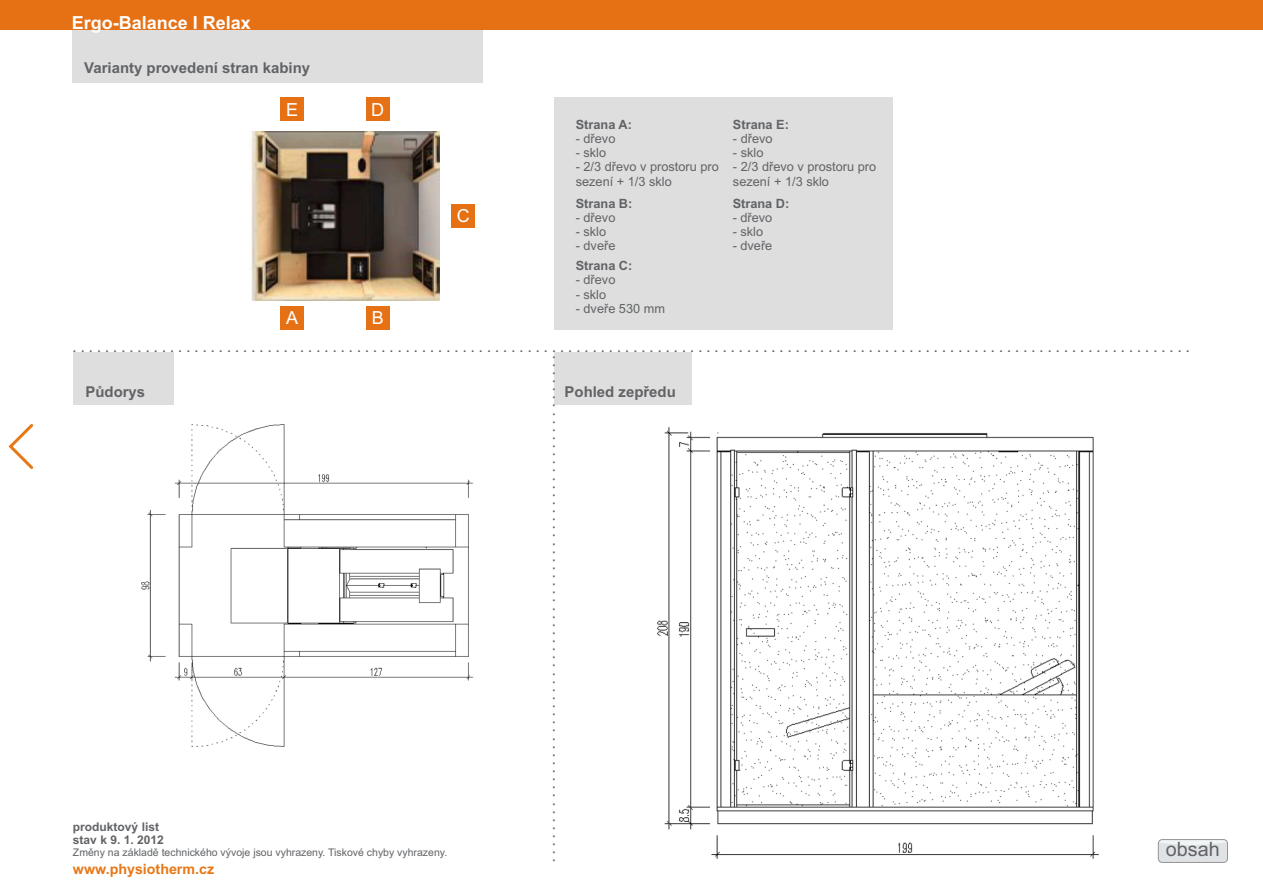
<style>
.page{position:relative;width:1263px;height:893px;background:#fff}
.page>*{position:absolute;margin:0;border:0;box-sizing:border-box;transform-origin:0 0}
.t1{font:19.8px "Arial";color:#616366}
.t2{font:700 18px "Arial";color:#fff}
.t3{font:18px "Arial";color:#fff}
.t4{font:700 15px "Arial";color:#616366}
.t5{font:700 14.25px "Arial";color:#e87817}
.t6{font:12.75px/14.2px "Arial";color:#616366}
.t7{font:700 12.75px "Arial";color:#616366}
.t8{font:700 12px/13.4px "Arial";color:#616366}
.t9{font:10.5px "Arial";color:#616366}
</style>
<div class="page">
<img style="left:657px;top:427px;width:442px;height:432px">
<img style="left:141px;top:424px;width:333px;height:323px">
<img style="left:251px;top:131px;width:189px;height:170px">
<div style="left:554px;top:352px;width:137px;height:53px;background:#dedede"></div>
<div style="left:73px;top:352px;width:101px;height:53px;background:#dedede"></div>
<div style="left:73px;top:29px;width:410px;height:54px;background:#dedede"></div>
<div style="left:554px;top:97px;width:339px;height:233px;background:#dedede"></div>
<div style="left:0;top:0;width:1263px;height:29px;background:#e67014"></div>
<div style="left:280px;top:306px;width:24px;height:24px;background:#e67014"></div>
<svg style="left:8px;top:424px;width:26px;height:45px"></svg>
<div style="left:366px;top:306px;width:24px;height:24px;background:#e67014"></div>
<div style="left:451px;top:204px;width:24px;height:24px;background:#e67014"></div>
<div style="left:280px;top:97px;width:24px;height:24px;background:#e67014"></div>
<div style="left:366px;top:97px;width:24px;height:24px;background:#e67014"></div>
<div style="left:1158px;top:839px;width:69px;height:23px;background:#e0e3e6;border-radius:4px"></div>
<svg style="left:1160px;top:841px;width:66px;height:4px"></svg>
<div style="left:1158px;top:839px;width:70px;height:24px;border:1px solid #969494;border-radius:4px"></div>
<h2 class="t2" style="left:72px;top:16px;width:181px">Ergo-Balance I Relax</h2>
<p class="t4" style="left:84px;top:62px;width:227px">Varianty provedení stran kabiny</p>
<h2 class="t3" style="left:286px;top:103px;width:14px">E</h2>
<h2 class="t3" style="left:371px;top:103px;width:14px">D</h2>
<h2 class="t3" style="left:286px;top:311px;width:14px">A</h2>
<h2 class="t3" style="left:372px;top:311px;width:14px">B</h2>
<h2 class="t3" style="left:457px;top:209px;width:14px">C</h2>
<p class="t7" style="left:576px;top:119px;width:58px">Strana A:</p>
<p class="t6" style="left:576px;top:132px;width:41px">- dřevo</p>
<p class="t6" style="left:576px;top:147px;width:32px">- sklo</p>
<p class="t6" style="left:576px;top:161px;width:145px">- 2/3 dřevo v prostoru pro sezení + 1/3 sklo</p>
<p class="t7" style="left:576px;top:198px;width:58px">Strana B:</p>
<p class="t6" style="left:576px;top:211px;width:41px">- dřevo</p>
<p class="t6" style="left:576px;top:226px;width:32px">- sklo</p>
<p class="t6" style="left:576px;top:240px;width:41px">- dveře</p>
<p class="t7" style="left:576px;top:261px;width:58px">Strana C:</p>
<p class="t6" style="left:576px;top:274px;width:41px">- dřevo</p>
<p class="t6" style="left:576px;top:288px;width:32px">- sklo</p>
<p class="t6" style="left:576px;top:302px;width:91px">- dveře 530 mm</p>
<p class="t7" style="left:733px;top:119px;width:57px">Strana E:</p>
<p class="t6" style="left:733px;top:132px;width:41px">- dřevo</p>
<p class="t6" style="left:733px;top:147px;width:32px">- sklo</p>
<p class="t6" style="left:733px;top:161px;width:145px">- 2/3 dřevo v prostoru pro sezení + 1/3 sklo</p>
<p class="t7" style="left:733px;top:198px;width:58px">Strana D:</p>
<p class="t6" style="left:733px;top:211px;width:41px">- dřevo</p>
<p class="t6" style="left:733px;top:226px;width:32px">- sklo</p>
<p class="t6" style="left:733px;top:240px;width:41px">- dveře</p>
<p class="t8" style="left:73px;top:342px;width:1118px">..........................................................................................................................................</p>
<p class="t8" style="left:545px;top:862px;width:509px;rotate:-90deg">...............................................................</p>
<p class="t4" style="left:85px;top:386px;width:61px">Půdorys</p>
<p class="t4" style="left:565px;top:386px;width:113px">Pohled zepředu</p>
<p class="t8" style="left:73px;top:821px;width:92px">produktový list stav k 9. 1. 2012</p>
<p class="t9" style="left:73px;top:848px;width:376px">Změny na základě technického vývoje jsou vyhrazeny. Tiskové chyby vyhrazeny.</p>
<h1 class="t1" style="left:1166px;top:842px;width:55px">obsah</h1>
<p class="t5" style="left:73px;top:864px;width:143px">www.physiotherm.cz</p>
</div>
